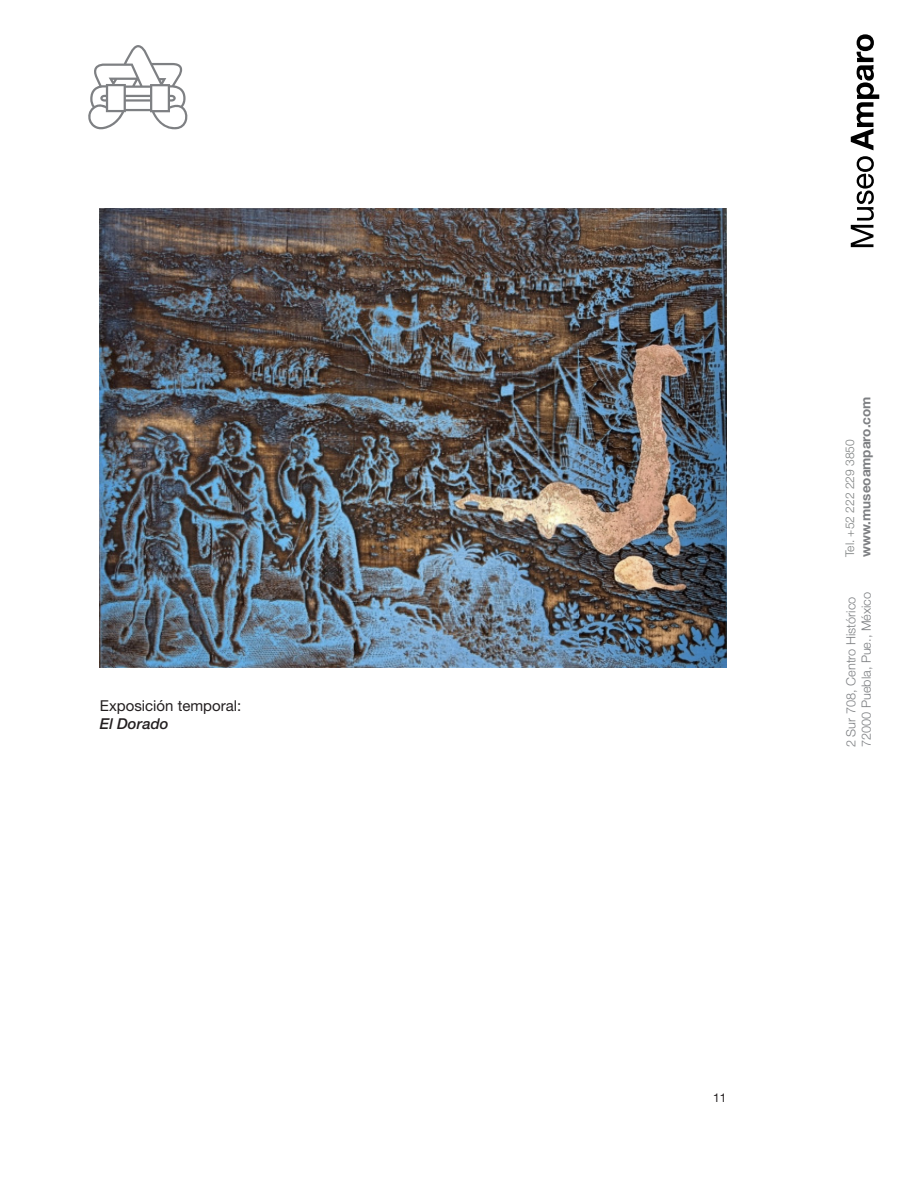
<style>
.page{position:relative;width:918px;height:1188px;background:#fff}
.page>*{position:absolute;margin:0;border:0;box-sizing:border-box;transform-origin:0 0}
.Texto_hoja_carta_Museo_Amparo_sin_indent{font:15px "Helvetica Neue LT Std";color:#231f20}
.Texto_hoja_carta_Museo_Amparo_sin_indent-2{font:italic 500 15px "Helvetica Neue LT Std";color:#231f20}
.t1{font:700 13.5px "Helvetica Neue LT Std";color:#7e8083}
.t2{font:300 12.75px/15.3px "Helvetica Neue LT Std";color:#7e8083}
.t3{font:300 12px "Helvetica Neue LT Std";color:#7c7f7f}
.t4{font:12px "Helvetica Neue LT Std";color:#231f20}
</style>
<div class="page">
<svg style="left:88px;top:45px;width:100px;height:85px"></svg>
<svg style="left:851px;top:156px;width:23px;height:91px"></svg>
<svg style="left:851px;top:34px;width:28px;height:116px"></svg>
<img style="left:100px;top:208px;width:627px;height:459px">
<p class="Texto_hoja_carta_Museo_Amparo_sin_indent" style="left:100px;top:697px;width:143px">Exposición temporal:</p>
<p class="Texto_hoja_carta_Museo_Amparo_sin_indent-2" style="left:100px;top:715px;width:70px">El Dorado</p>
<p class="t1" style="left:857px;top:557px;width:162px;rotate:-90deg">www.museoamparo.com</p>
<p class="t3" style="left:842px;top:557px;width:119px;rotate:-90deg">Tel. +52 222 229 3850</p>
<p class="t2" style="left:842px;top:557px;width:116px;rotate:-90deg">Tel. +(222) 229 3850</p>
<p class="t2" style="left:843px;top:747px;width:157px;rotate:-90deg">2 Sur 708, Centro Histórico<br>72000 Puebla, Pue., México</p>
<p class="t4" style="left:713px;top:1090px;width:15px">11</p>
</div>
